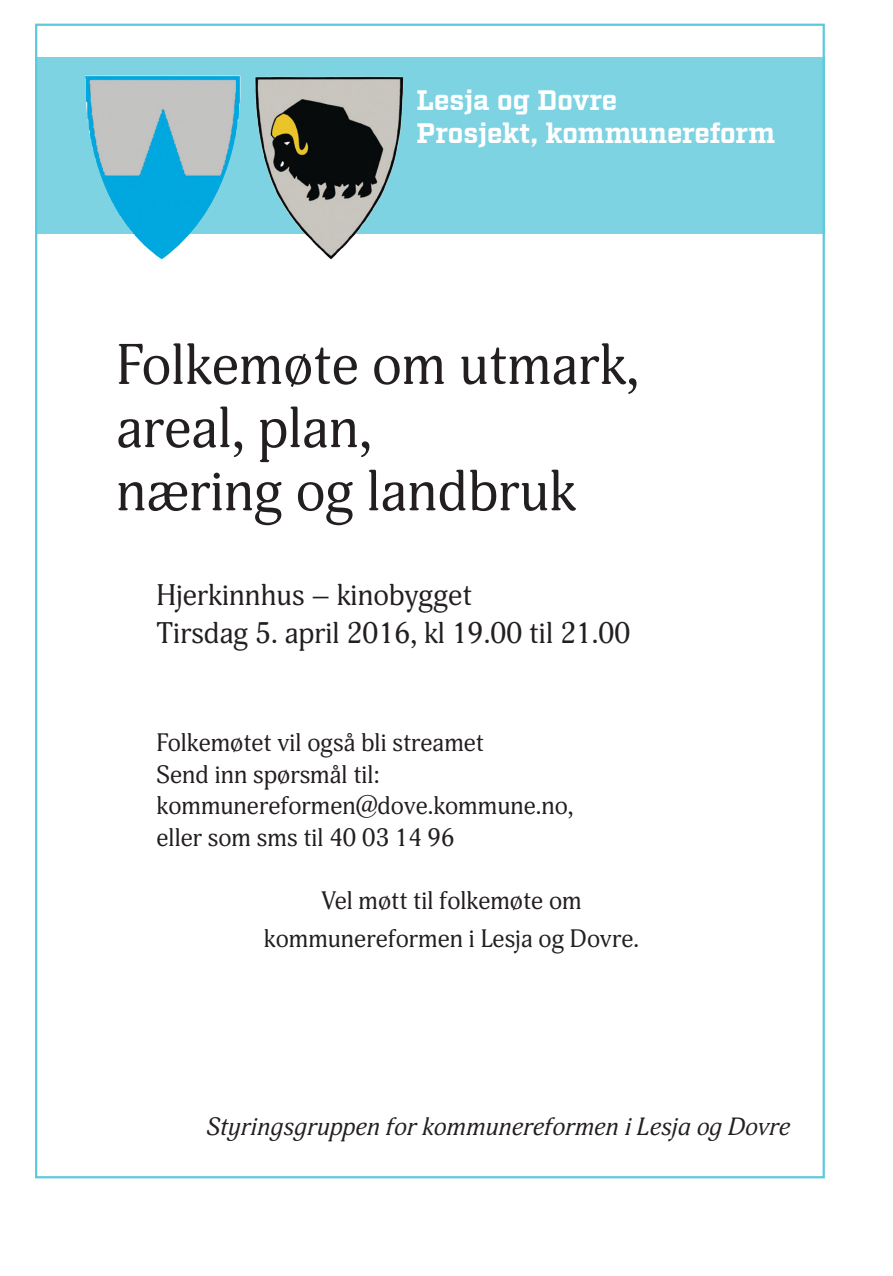
<style>
.page{position:relative;width:893px;height:1276px;background:#fff}
.page>*{position:absolute;margin:0;border:0;box-sizing:border-box;transform-origin:0 0}
.Brødtekst_u_innrykk{font:56.25px "Adonis";color:#231f20}
.Brødtekst_u_innrykk-2{font:29.25px "Adonis";color:#231f20}
.Brødtekst_u_innrykk-3{font:700 28.12px "Factoria";letter-spacing:-.01em;color:#fff}
.Brødtekst_u_innrykk-4{font:24.75px "Adonis";color:#231f20}
.Brødtekst_u_innrykk-5{font:italic 24.75px "Adonis";color:#231f20}
</style>
<div class="page">
<div style="left:35px;top:57px;width:790px;height:177px;background:#7dd3e2"></div>
<img style="left:254px;top:76px;width:150px;height:184px">
<img style="left:85px;top:76px;width:155px;height:183px">
<p class="Brødtekst_u_innrykk-3" style="left:416px;top:83px;width:202px">Lesja og Dovre</p>
<p class="Brødtekst_u_innrykk-3" style="left:416px;top:117px;width:360px">Prosjekt, kommunereform</p>
<p class="Brødtekst_u_innrykk" style="left:116px;top:332px;width:524px">Folkemøte om utmark,</p>
<p class="Brødtekst_u_innrykk" style="left:116px;top:395px;width:257px">areal, plan,</p>
<p class="Brødtekst_u_innrykk" style="left:116px;top:458px;width:461px">næring og landbruk</p>
<p class="Brødtekst_u_innrykk-2" style="left:157px;top:578px;width:317px">Hjerkinnhus – kinobygget</p>
<p class="Brødtekst_u_innrykk-2" style="left:157px;top:616px;width:475px">Tirsdag 5. april 2016, kl 19.00 til 21.00</p>
<p class="Brødtekst_u_innrykk-4" style="left:157px;top:728px;width:329px">Folkemøtet vil også bli streamet</p>
<p class="Brødtekst_u_innrykk-4" style="left:157px;top:760px;width:225px">Send inn spørsmål til:</p>
<p class="Brødtekst_u_innrykk-4" style="left:157px;top:791px;width:418px">kommunereformen@dove.kommune.no,</p>
<p class="Brødtekst_u_innrykk-4" style="left:157px;top:823px;width:300px">eller som sms til 40 03 14 96</p>
<p class="Brødtekst_u_innrykk-4" style="left:321px;top:886px;width:262px">Vel møtt til folkemøte om</p>
<p class="Brødtekst_u_innrykk-4" style="left:264px;top:924px;width:377px">kommunereformen i Lesja og Dovre.</p>
<p class="Brødtekst_u_innrykk-5" style="left:206px;top:1111px;width:585px">Styringsgruppen for kommunereformen i Lesja og Dovre</p>
</div>
